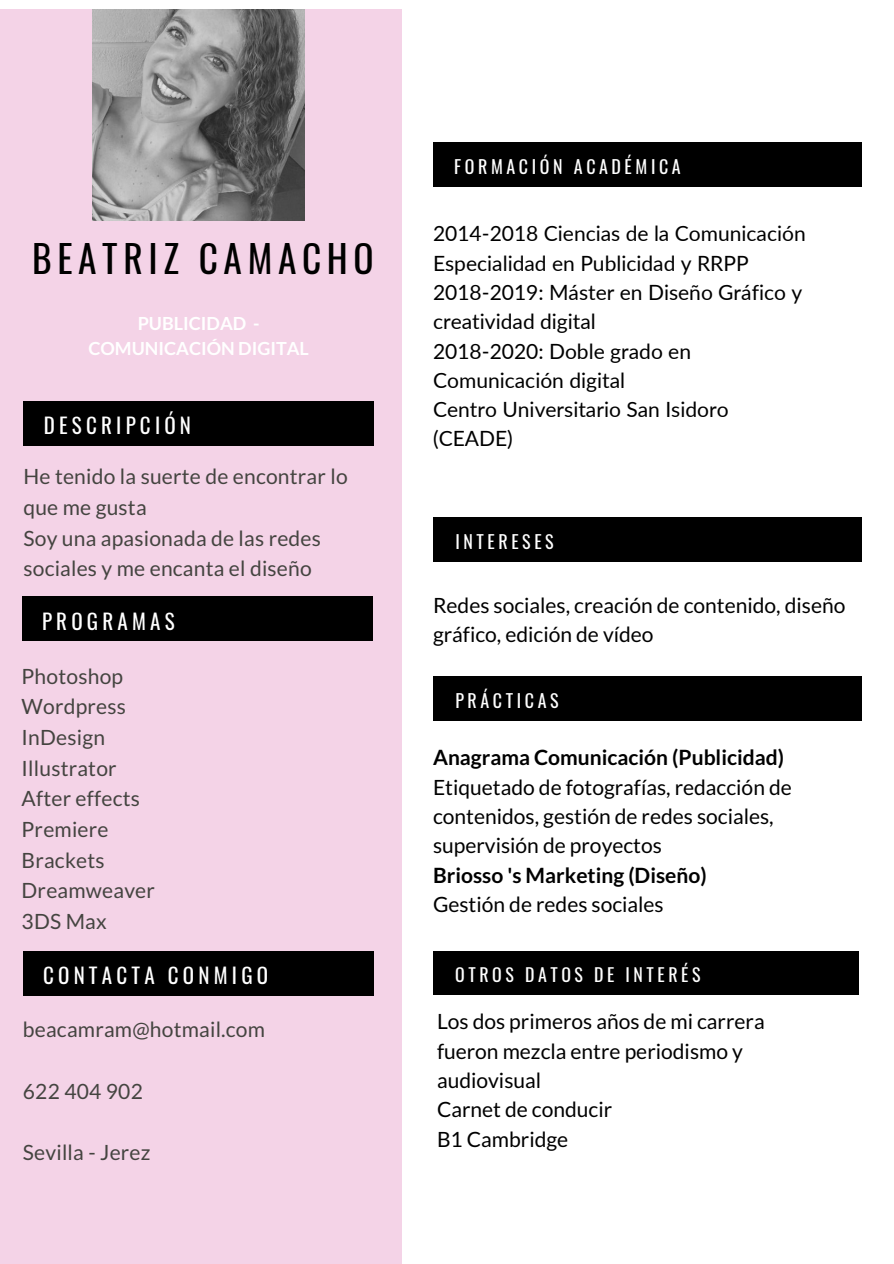
<style>
.page{position:relative;width:894px;height:1264px;background:#fff}
.page>*{position:absolute;margin:0;border:0;box-sizing:border-box;transform-origin:0 0}
.t1{font:37.35px "Oswald";letter-spacing:.15em;color:#000}
.t2{font:21px/29.2px "Lato";color:#000}
.t3{font:21px/30.6px "Lato";letter-spacing:.01em;color:#444440}
.t4{font:700 21px "Lato";color:#000}
.t5{font:21px "Oswald";letter-spacing:.2em;color:#fff}
.t6{font:18px "Oswald";letter-spacing:.2em;color:#fff}
.t7{font:700 18px/24.8px "Lato";color:#fff;text-align:center}
.t8{font:17.85px "Oswald";letter-spacing:.2em;color:#fff}
</style>
<div class="page">
<div style="left:0;top:9px;width:401px;height:1254px;background:#f4d3e7"></div>
<div style="left:23px;top:401px;width:351px;height:45px;background:#000"></div>
<div style="left:23px;top:951px;width:351px;height:44px;background:#000"></div>
<div style="left:22px;top:596px;width:351px;height:45px;background:#000"></div>
<div style="left:433px;top:142px;width:428px;height:45px;background:#000"></div>
<div style="left:433px;top:517px;width:428px;height:45px;background:#000"></div>
<div style="left:433px;top:951px;width:425px;height:43px;background:#000"></div>
<img style="left:93px;top:9px;width:211px;height:212px">
<div style="left:433px;top:676px;width:428px;height:45px;background:#000"></div>
<h1 class="t1" style="left:32px;top:229px;width:343px">BEATRIZ CAMACHO</h1>
<p class="t7" style="left:88px;top:311px;width:222px">PUBLICIDAD -<br>COMUNICACIÓN DIGITAL</p>
<p class="t5" style="left:44px;top:409px;width:149px">DESCRIPCIÓN</p>
<p class="t3" style="left:23px;top:461px;width:326px">He tenido la suerte de encontrar lo que me gusta<br>Soy una apasionada de las redes sociales y me encanta el diseño</p>
<p class="t5" style="left:42px;top:605px;width:134px">PROGRAMAS</p>
<p class="t3" style="left:22px;top:660px;width:135px">Photoshop<br>Wordpress<br>InDesign<br>Illustrator<br>After effects<br>Premiere<br>Brackets<br>Dreamweaver<br>3DS Max</p>
<p class="t5" style="left:43px;top:958px;width:226px">CONTACTA CONMIGO</p>
<p class="t3" style="left:23px;top:1013px;width:244px">beacamram@hotmail.com</p>
<p class="t3" style="left:23px;top:1075px;width:121px">622 404 902</p>
<p class="t3" style="left:23px;top:1136px;width:129px">Sevilla - Jerez</p>
<p class="t6" style="left:454px;top:152px;width:228px">FORMACIÓN ACADÉMICA</p>
<p class="t2" style="left:433px;top:219px;width:374px">2014-2018 Ciencias de la Comunicación<br>Especialidad en Publicidad y RRPP<br>2018-2019: Máster en Diseño Gráfico y creatividad digital<br>2018-2020: Doble grado en<br>Comunicación digital<br>Centro Universitario San Isidoro (CEADE)</p>
<p class="t6" style="left:455px;top:528px;width:100px">INTERESES</p>
<p class="t2" style="left:433px;top:590px;width:414px">Redes sociales, creación de contenido, diseño gráfico, edición de vídeo</p>
<p class="t6" style="left:455px;top:686px;width:105px">PRÁCTICAS</p>
<p class="t4" style="left:433px;top:744px;width:352px">Anagrama Comunicación (Publicidad)</p>
<p class="t2" style="left:433px;top:772px;width:360px">Etiquetado de fotografías, redacción de contenidos, gestión de redes sociales, supervisión de proyectos</p>
<p class="t4" style="left:433px;top:861px;width:275px">Briosso 's Marketing (Diseño)</p>
<p class="t2" style="left:433px;top:889px;width:232px">Gestión de redes sociales</p>
<p class="t8" style="left:455px;top:960px;width:246px">OTROS DATOS DE INTERÉS</p>
<p class="t2" style="left:437px;top:1006px;width:329px">Los dos primeros años de mi carrera fueron mezcla entre periodismo y audiovisual<br>Carnet de conducir<br>B1 Cambridge</p>
</div>
